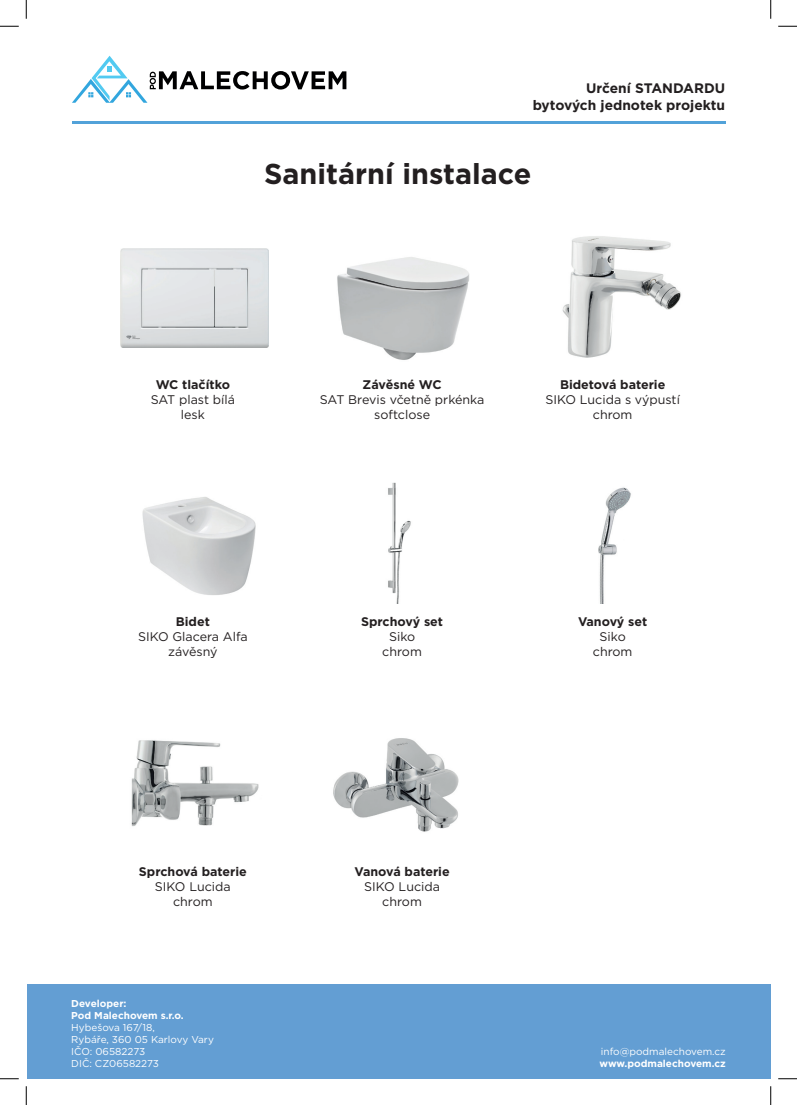
<style>
.page{position:relative;width:797px;height:1105px;background:#fff}
.page>*{position:absolute;margin:0;border:0;box-sizing:border-box;transform-origin:0 0}
.t1{font:700 28.75px "Gotham";color:#231f20}
.t2{font:700 13.75px/16.5px "Gotham";color:#231f20;text-align:right}
.t3{font:12.5px/15px "Gotham";color:#231f20;text-align:center}
.t4{font:700 12.5px "Gotham";color:#231f20}
.t5{font:10px/12px "Gotham";color:#fff}
.t6{font:700 10px/12px "Gotham";color:#fff}
</style>
<div class="page">
<div style="left:27px;top:984px;width:743px;height:95px;background:#639ed3"></div>
<hr style="left:72px;top:122px;width:653px;height:2px;background:#52a2d9">
<svg style="left:72px;top:56px;width:274px;height:47px"></svg>
<img style="left:121px;top:248px;width:148px;height:99px">
<img style="left:337px;top:257px;width:133px;height:103px">
<img style="left:562px;top:236px;width:119px;height:122px">
<img style="left:142px;top:497px;width:114px;height:98px">
<img style="left:388px;top:482px;width:23px;height:121px">
<img style="left:598px;top:487px;width:33px;height:117px">
<img style="left:131px;top:740px;width:128px;height:87px">
<img style="left:333px;top:738px;width:126px;height:94px">
<svg style="left:0;top:25px;width:19px;height:2px"></svg>
<svg style="left:778px;top:25px;width:19px;height:2px"></svg>
<svg style="left:0;top:1078px;width:19px;height:1px"></svg>
<svg style="left:778px;top:1078px;width:19px;height:1px"></svg>
<svg style="left:25px;top:0;width:2px;height:19px"></svg>
<svg style="left:25px;top:1086px;width:2px;height:19px"></svg>
<svg style="left:770px;top:0;width:1px;height:19px"></svg>
<svg style="left:770px;top:1086px;width:1px;height:19px"></svg>
<p class="t2" style="left:532px;top:80px;width:194px">Určení STANDARDU bytových jednotek projektu</p>
<h1 class="t1" style="left:264px;top:155px;width:269px">Sanitární instalace</h1>
<p class="t4" style="left:156px;top:376px;width:76px">WC tlačítko</p>
<p class="t3" style="left:151px;top:392px;width:86px">SAT plast bílá lesk</p>
<p class="t4" style="left:362px;top:376px;width:81px">Závěsné WC</p>
<p class="t3" style="left:320px;top:392px;width:166px">SAT Brevis včetně prkénka softclose</p>
<p class="t4" style="left:560px;top:376px;width:107px">Bidetová baterie</p>
<p class="t3" style="left:545px;top:392px;width:136px">SIKO Lucida s výpustí chrom</p>
<p class="t4" style="left:176px;top:614px;width:36px">Bidet</p>
<p class="t3" style="left:138px;top:629px;width:111px">SIKO Glacera Alfa závěsný</p>
<p class="t4" style="left:361px;top:614px;width:84px">Sprchový set</p>
<p class="t3" style="left:382px;top:629px;width:41px">Siko chrom</p>
<p class="t4" style="left:578px;top:614px;width:71px">Vanový set</p>
<p class="t3" style="left:593px;top:629px;width:41px">Siko chrom</p>
<p class="t4" style="left:139px;top:863px;width:109px">Sprchová baterie</p>
<p class="t3" style="left:155px;top:878px;width:77px">SIKO Lucida chrom</p>
<p class="t6" style="left:71px;top:997px;width:114px">Developer:<br>Pod Malechovem s.r.o.</p>
<p class="t5" style="left:71px;top:1021px;width:144px">Hybešova 167/18,<br>Rybáře, 360 05 Karlovy Vary<br>IČO: 06582273<br>DIČ: CZ06582273</p>
<p class="t4" style="left:354px;top:863px;width:97px">Vanová baterie</p>
<p class="t3" style="left:364px;top:878px;width:77px">SIKO Lucida chrom</p>
<p class="t5" style="left:601px;top:1045px;width:126px">info@podmalechovem.cz</p>
<p class="t6" style="left:599px;top:1057px;width:128px">www.podmalechovem.cz</p>
</div>
